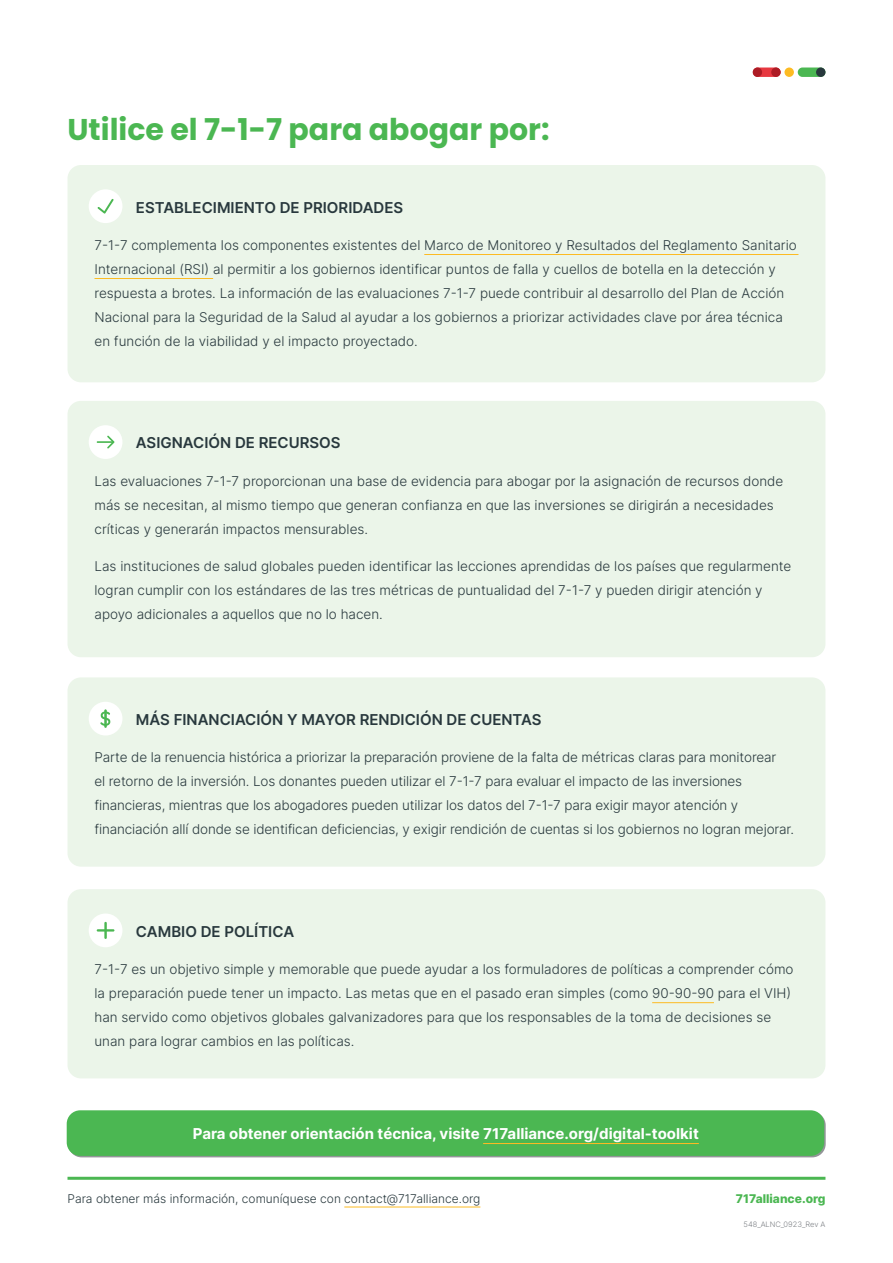
<style>
.page{position:relative;width:893px;height:1263px;background:#fff}
.page>*{position:absolute;margin:0;border:0;box-sizing:border-box;transform-origin:0 0}
.t1{font:700 30px "Poppins";color:#4bb752}
.t2{font:600 15px "Inter";color:#28383d}
.t3{font:700 15px "Inter";color:#fff}
.t4{font:300 13.5px/24px "Inter";color:#28383d}
.t5{font:300 12px "Inter";color:#28383d}
.t6{font:800 12px "Inter";color:#4bb752}
.t7{font:300 7.5px "Inter";color:#7d8085}
</style>
<div class="page">
<div style="left:753px;top:68px;width:28px;height:9px;background:#e73840;border-radius:5px"></div>
<div style="left:798px;top:68px;width:27px;height:9px;background:#4bb752;border-radius:5px"></div>
<div style="left:784px;top:68px;width:10px;height:9px;background:#fdbb23;border-radius:50%"></div>
<div style="left:771px;top:68px;width:10px;height:9px;background:#ad1c25;border-radius:50%"></div>
<div style="left:753px;top:68px;width:9px;height:9px;background:#ad1c25;border-radius:50%"></div>
<div style="left:816px;top:68px;width:9px;height:9px;background:#28383d;border-radius:50%"></div>
<svg style="left:68px;top:1112px;width:758px;height:45px"></svg>
<div style="left:67px;top:1110px;width:757px;height:46px;background:#4bb752;border-radius:14px"></div>
<hr style="left:483px;top:1143px;width:216px;height:1px;background:#fdbb23">
<hr style="left:344px;top:1206px;width:136px;height:1px;background:#fdbb23">
<hr style="left:68px;top:1177px;width:757px;height:3px;background:#4bb752">
<div style="left:68px;top:165px;width:757px;height:217px;background:#ebf5e9;border-radius:14px"></div>
<hr style="left:424px;top:254px;width:374px;height:1px;background:#fdbb23">
<hr style="left:94px;top:278px;width:119px;height:1px;background:#fdbb23">
<div style="left:89px;top:189px;width:33px;height:34px;background:#fff;border-radius:50%"></div>
<div style="left:68px;top:401px;width:757px;height:256px;background:#ebf5e9;border-radius:14px"></div>
<div style="left:89px;top:425px;width:33px;height:34px;background:#fff;border-radius:50%"></div>
<div style="left:68px;top:677px;width:757px;height:190px;background:#ebf5e9;border-radius:14px"></div>
<div style="left:89px;top:702px;width:33px;height:33px;background:#fff;border-radius:50%"></div>
<div style="left:68px;top:889px;width:757px;height:189px;background:#ebf5e9;border-radius:14px"></div>
<hr style="left:652px;top:1002px;width:62px;height:1px;background:#fdbb23">
<div style="left:89px;top:913px;width:33px;height:34px;background:#fff;border-radius:50%"></div>
<svg style="left:97px;top:436px;width:18px;height:12px"></svg>
<svg style="left:100px;top:711px;width:10px;height:15px"></svg>
<hr style="left:104px;top:709px;width:3px;height:19px;background:#4bb752">
<svg style="left:97px;top:199px;width:17px;height:15px"></svg>
<svg style="left:97px;top:929px;width:17px;height:2px"></svg>
<hr style="left:104px;top:922px;width:3px;height:17px;background:#4bb752">
<h1 class="t1" style="left:68px;top:112px;width:484px">Utilice el 7-1-7 para abogar por:</h1>
<p class="t2" style="left:136px;top:196px;width:269px">ESTABLECIMIENTO DE PRIORIDADES</p>
<p class="t4" style="left:94px;top:233px;width:704px">7-1-7 complementa los componentes existentes del Marco de Monitoreo y Resultados del Reglamento Sanitario Internacional (RSI) al permitir a los gobiernos identificar puntos de falla y cuellos de botella en la detección y respuesta a brotes. La información de las evaluaciones 7-1-7 puede contribuir al desarrollo del Plan de Acción Nacional para la Seguridad de la Salud al ayudar a los gobiernos a priorizar actividades clave por área técnica en función de la viabilidad y el impacto proyectado.</p>
<p class="t2" style="left:136px;top:432px;width:206px">ASIGNACIÓN DE RECURSOS</p>
<p class="t4" style="left:94px;top:469px;width:690px">Las evaluaciones 7-1-7 proporcionan una base de evidencia para abogar por la asignación de recursos donde más se necesitan, al mismo tiempo que generan confianza en que las inversiones se dirigirán a necesidades críticas y generarán impactos mensurables.</p>
<p class="t4" style="left:94px;top:554px;width:698px">Las instituciones de salud globales pueden identificar las lecciones aprendidas de los países que regularmente logran cumplir con los estándares de las tres métricas de puntualidad del 7-1-7 y pueden dirigir atención y apoyo adicionales a aquellos que no lo hacen.</p>
<p class="t2" style="left:136px;top:708px;width:407px">MÁS FINANCIACIÓN Y MAYOR RENDICIÓN DE CUENTAS</p>
<p class="t4" style="left:94px;top:745px;width:701px">Parte de la renuencia histórica a priorizar la preparación proviene de la falta de métricas claras para monitorear<br>el retorno de la inversión. Los donantes pueden utilizar el 7-1-7 para evaluar el impacto de las inversiones financieras, mientras que los abogadores pueden utilizar los datos del 7-1-7 para exigir mayor atención y financiación allí donde se identifican deficiencias, y exigir rendición de cuentas si los gobiernos no logran mejorar.</p>
<p class="t2" style="left:136px;top:920px;width:160px">CAMBIO DE POLÍTICA</p>
<p class="t4" style="left:94px;top:957px;width:700px">7-1-7 es un objetivo simple y memorable que puede ayudar a los formuladores de políticas a comprender cómo la preparación puede tener un impacto. Las metas que en el pasado eran simples (como 90-90-90 para el VIH) han servido como objetivos globales galvanizadores para que los responsables de la toma de decisiones se unan para lograr cambios en las políticas.</p>
<p class="t3" style="left:193px;top:1123px;width:507px">Para obtener orientación técnica, visite 717alliance.org/digital-toolkit</p>
<p class="t5" style="left:68px;top:1189px;width:414px">Para obtener más información, comuníquese con contact@717alliance.org</p>
<p class="t6" style="left:736px;top:1189px;width:91px">717alliance.org</p>
<p class="t7" style="left:744px;top:1218px;width:83px">548_ALNC_0923_Rev A</p>
</div>
